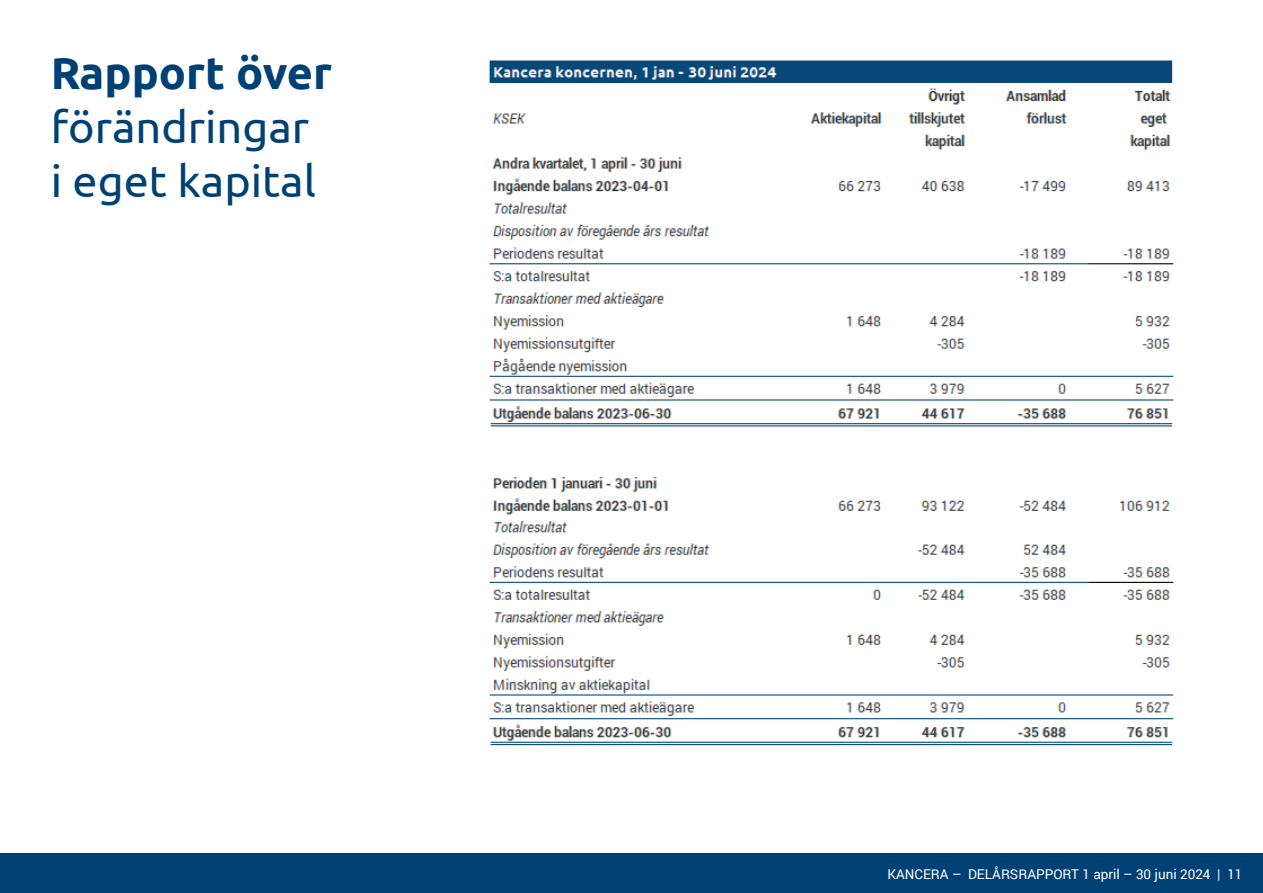
<style>
.page{position:relative;width:1263px;height:893px;background:#fff}
.page>*{position:absolute;margin:0;border:0;box-sizing:border-box;transform-origin:0 0}
.t1{font:45px/54px "Ubuntu";color:#004175}
.t2{font:700 45px "Ubuntu";color:#004175}
.t3{font:13.5px "Roboto";color:#fff}
</style>
<div class="page">
<div style="left:0;top:854px;width:1263px;height:39px;background:#004175"></div>
<img style="left:489px;top:60px;width:685px;height:686px">
<hr style="left:485px;top:83px;width:694px;height:4px;background:#fff">
<h1 class="t2" style="left:51px;top:46px;width:283px">Rapport över</h1>
<h1 class="t1" style="left:51px;top:99px;width:267px">förändringar i eget kapital</h1>
<p class="t3" style="left:887px;top:864px;width:357px">KANCERA – DELÅRSRAPPORT 1 april – 30 juni 2024 | 11</p>
</div>
